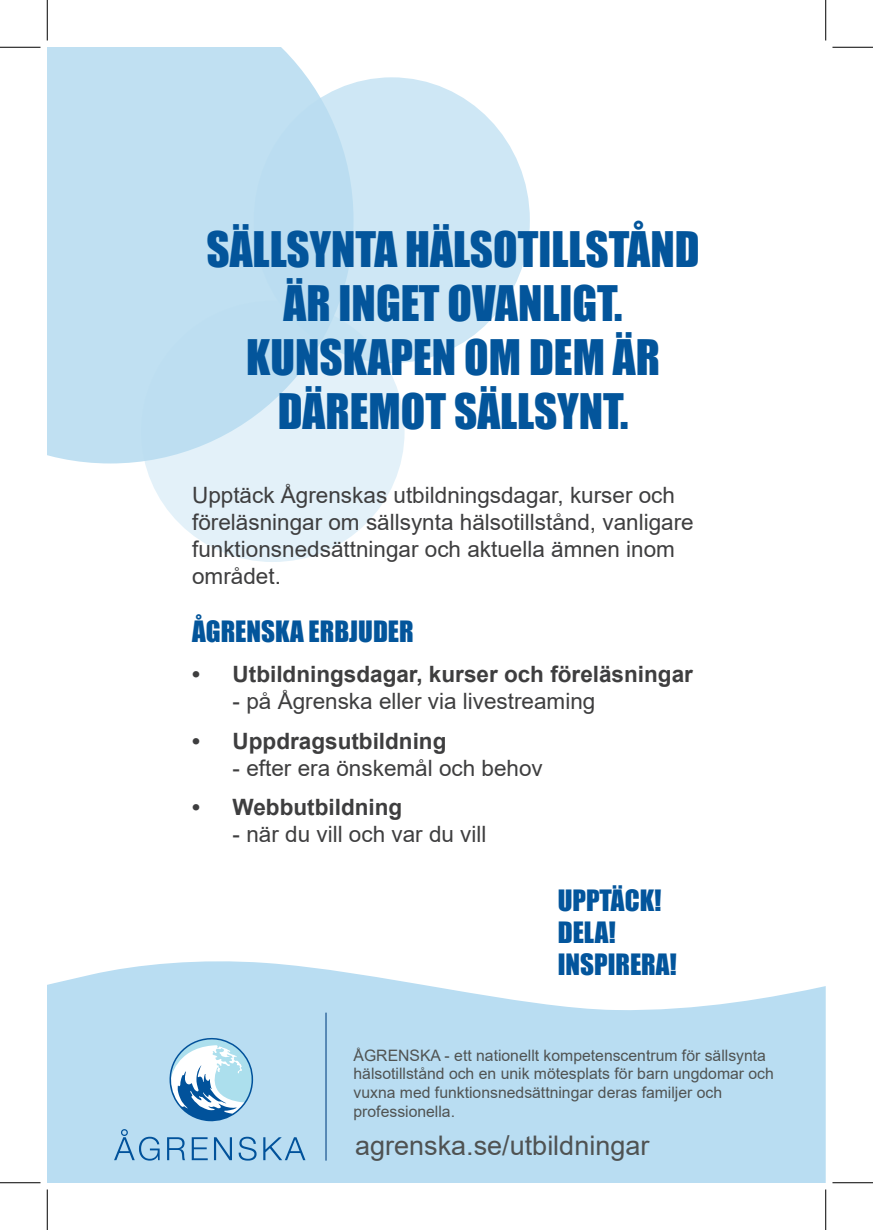
<style>
.page{position:relative;width:873px;height:1230px;background:#fff}
.page>*{position:absolute;margin:0;border:0;box-sizing:border-box;transform-origin:0 0}
.t1{font:45px/54px "Impact";color:#03559b;text-align:center}
.t2{font:27px "Arial";color:#4f5252}
.t3{font:27px/32.4px "Impact";color:#03559c}
.t4{font:27px "Impact";color:#03559b}
.t5{font:22.5px/27px "Arial";color:#3e3e3f}
.t6{font:700 22.5px "Arial";color:#3e3e3f}
.t7{font:15.75px/18.9px "Arial";color:#505352}
</style>
<div class="page">
<svg style="left:47px;top:961px;width:778px;height:222px;background:#c1e1f3"></svg>
<hr style="left:325px;top:1012px;width:2px;height:148px;background:#4d80af">
<svg style="left:168px;top:1036px;width:85px;height:86px"></svg>
<svg style="left:114px;top:1129px;width:46px;height:31px"></svg>
<svg style="left:167px;top:1137px;width:18px;height:23px"></svg>
<svg style="left:192px;top:1137px;width:16px;height:23px"></svg>
<svg style="left:214px;top:1137px;width:18px;height:23px"></svg>
<svg style="left:239px;top:1137px;width:17px;height:23px"></svg>
<svg style="left:263px;top:1137px;width:42px;height:23px"></svg>
<div style="left:47px;top:47px;width:296px;height:416px;background:#c0e0f2"></div>
<div style="left:254px;top:77px;width:276px;height:286px;background:linear-gradient(to right,#bbddf1,#d5eaf6);border-radius:50%"></div>
<svg style="left:141px;top:301px;width:263px;height:261px;background:#d5eaf6"></svg>
<hr style="left:0;top:47px;width:40px;height:1px;background:#000">
<hr style="left:832px;top:47px;width:41px;height:1px;background:#000">
<hr style="left:0;top:1182px;width:40px;height:1px;background:#000">
<hr style="left:832px;top:1182px;width:41px;height:1px;background:#000">
<hr style="left:47px;top:0;width:1px;height:41px;background:#000">
<hr style="left:47px;top:1189px;width:1px;height:41px;background:#000">
<hr style="left:825px;top:0;width:1px;height:41px;background:#000">
<hr style="left:825px;top:1189px;width:1px;height:41px;background:#000">
<h1 class="t1" style="left:206px;top:221px;width:495px">SÄLLSYNTA HÄLSOTILLSTÅND<br>ÄR INGET OVANLIGT.<br>KUNSKAPEN OM DEM ÄR<br>DÄREMOT SÄLLSYNT.</h1>
<p class="t5" style="left:192px;top:481px;width:503px">Upptäck Ågrenskas utbildningsdagar, kurser och föreläsningar om sällsynta hälsotillstånd, vanligare funktionsnedsättningar och aktuella ämnen inom området.</p>
<p class="t4" style="left:192px;top:610px;width:223px">ÅGRENSKA ERBJUDER</p>
<p class="t6" style="left:192px;top:658px;width:502px">• Utbildningsdagar, kurser och föreläsningar</p>
<p class="t5" style="left:233px;top:687px;width:364px">- på Ågrenska eller via livestreaming</p>
<p class="t6" style="left:192px;top:725px;width:256px">• Uppdragsutbildning</p>
<p class="t5" style="left:233px;top:754px;width:312px">- efter era önskemål och behov</p>
<p class="t6" style="left:192px;top:791px;width:212px">• Webbutbildning</p>
<p class="t5" style="left:233px;top:821px;width:255px">- när du vill och var du vill</p>
<p class="t3" style="left:557px;top:883px;width:121px">UPPTÄCK!<br>DELA!<br>INSPIRERA!</p>
<p class="t7" style="left:353px;top:1045px;width:422px">ÅGRENSKA - ett nationellt kompetenscentrum för sällsynta hälsotillstånd och en unik mötesplats för barn ungdomar och vuxna med funktionsnedsättningar deras familjer och professionella.</p>
<p class="t2" style="left:355px;top:1127px;width:296px">agrenska.se/utbildningar</p>
</div>
